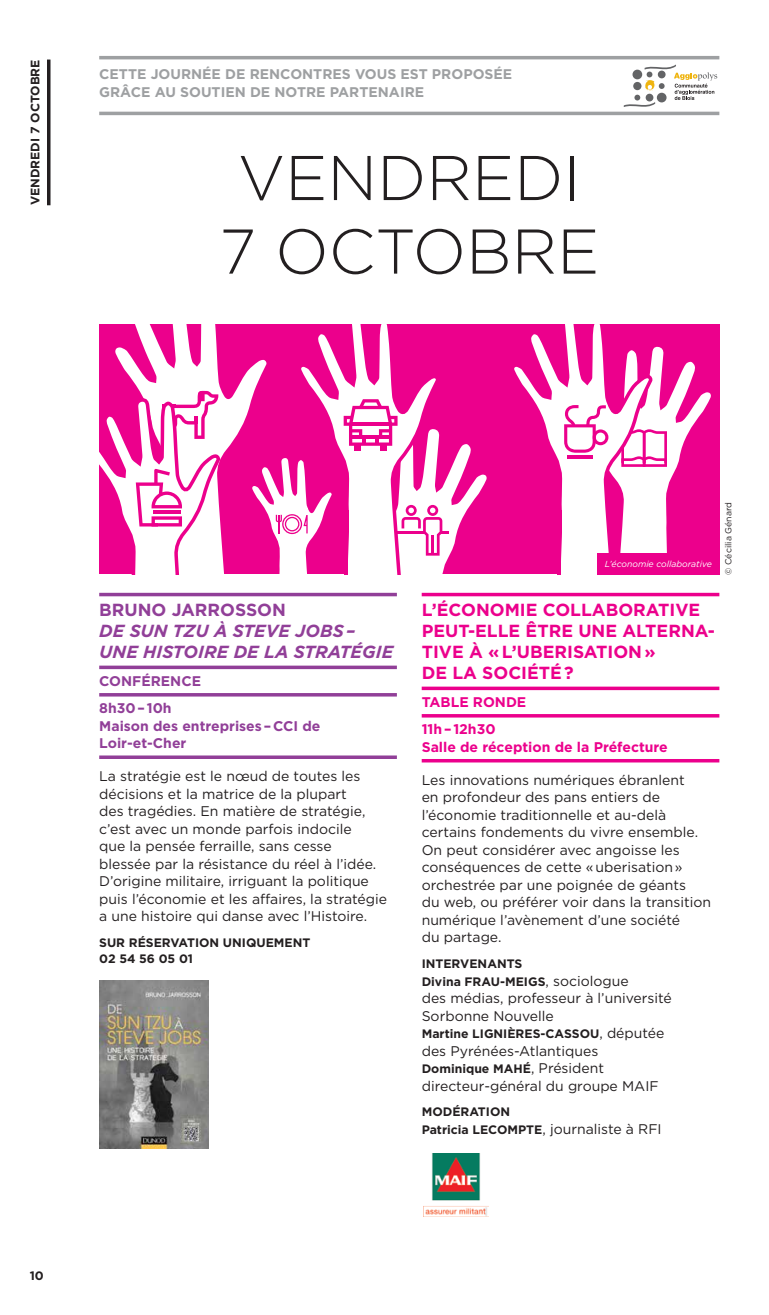
<style>
.page{position:relative;width:769px;height:1315px;background:#fff}
.page>*{position:absolute;margin:0;border:0;box-sizing:border-box;transform-origin:0 0}
.t1{font:300 63px/73.5px "Gotham";color:#231f20}
.t2{font:700 17.5px "Gotham";color:#ec008c}
.t3{font:italic 700 17.5px/21px "Gotham";color:#913f98}
.t4{font:700 17.5px "Gotham";color:#913f98}
.t5{font:14px/17.5px "Gotham";color:#231f20}
.t6{font:700 14px "Gotham";color:#9ea0a2}
.t7{font:700 14px/27.5px "Gotham";color:#913f98}
.t8{font:700 14px/27.5px "Gotham";color:#ec008c}
.t9{font:700 12.25px/17.5px "Gotham";color:#231f20}
.t10{font:italic 8.75px "Gotham";letter-spacing:-.01em;color:#fff}
.t11{font:8.75px "Gotham";color:#231f20}
.s1{font-weight:400;font-size:14px}
</style>
<div class="page">
<svg style="left:47px;top:60px;width:4px;height:145px"></svg>
<hr style="left:99px;top:56px;width:620px;height:3px;background:#9ea0a2">
<hr style="left:99px;top:112px;width:620px;height:3px;background:#9ea0a2">
<div style="left:99px;top:324px;width:620px;height:250px;background:#ec008c"></div>
<svg style="left:514px;top:324px;width:197px;height:250px"></svg>
<hr style="left:567px;top:455px;width:26px;height:3px;background:#ec008c">
<svg style="left:99px;top:324px;width:388px;height:250px"></svg>
<hr style="left:99px;top:593px;width:298px;height:3px;background:#913f98">
<svg style="left:99px;top:665px;width:298px;height:4px"></svg>
<hr style="left:99px;top:693px;width:298px;height:3px;background:#913f98">
<svg style="left:99px;top:755px;width:298px;height:4px"></svg>
<img style="left:99px;top:980px;width:109px;height:168px">
<hr style="left:422px;top:593px;width:297px;height:3px;background:#ec008c">
<svg style="left:422px;top:686px;width:297px;height:4px"></svg>
<hr style="left:422px;top:714px;width:297px;height:3px;background:#ec008c">
<hr style="left:422px;top:759px;width:297px;height:3px;background:#ec008c">
<img style="left:424px;top:1153px;width:64px;height:63px">
<div style="left:597px;top:553px;width:122px;height:22px;background:#ec008c"></div>
<svg style="left:624px;top:64px;width:93px;height:43px"></svg>
<p class="t9" style="left:26px;top:205px;width:146px;rotate:-90deg">VENDREDI 7 OCTOBRE</p>
<p class="t6" style="left:99px;top:65px;width:21px">CETTE</p>
<p class="t6" style="left:151px;top:65px;width:11px">JOURNÉE</p>
<p class="t6" style="left:225px;top:65px;width:36px">DE RENCONTRES</p>
<p class="t6" style="left:355px;top:65px;width:12px">VOUS</p>
<p class="t6" style="left:401px;top:65px;width:10px">EST</p>
<p class="t6" style="left:432px;top:65px;width:11px">PROPOSÉE</p>
<p class="t6" style="left:99px;top:83px;width:92px">GRÂCE AU SOUTIEN</p>
<p class="t6" style="left:250px;top:83px;width:36px">DE NOTRE</p>
<p class="t6" style="left:330px;top:83px;width:11px">PARTENAIRE</p>
<h1 class="t1" style="left:219px;top:139px;width:108px">VENDREDI<br>7 OCTO</h1>
<h1 class="t1" style="left:466px;top:213px;width:86px">BRE</h1>
<p class="t9" style="left:30px;top:1267px;width:16px">10</p>
<p class="t4" style="left:99px;top:598px;width:27px">BRUNO</p>
<p class="t4" style="left:172px;top:598px;width:116px">JARROSSON</p>
<p class="t3" style="left:99px;top:620px;width:296px">DE SUN TZU À STEVE JOBS –<br>UNE HISTOIRE DE LA STRATÉGIE</p>
<p class="t7" style="left:99px;top:667px;width:103px">CONFÉRENCE<br>8H30 – 10H</p>
<p class="t7" style="left:99px;top:717px;width:223px;line-height:17.5px">MAISON DES ENTREPRISES – CCI DE<br>LOIR-ET-CHER</p>
<p class="t5" style="left:99px;top:767px;width:289px">La stratégie est le nœud de toutes les décisions et la matrice de la plupart<br>des tragédies. En matière de stratégie, c’est avec un monde parfois indocile<br>que la pensée ferraille, sans cesse<br>blessée par la résistance du réel à l’idée.<br>D’origine militaire, irriguant la politique puis l’économie et les affaires, la stratégie a une histoire qui danse avec l’Histoire.</p>
<p class="t9" style="left:99px;top:934px;width:39px">SUR RÉSERVATION</p>
<p class="t9" style="left:223px;top:934px;width:10px">UNIQUEMENT</p>
<p class="t9" style="left:99px;top:949px;width:95px">02 54 56 05 01</p>
<p class="t10" style="left:605px;top:558px;width:109px">L’économie collaborative</p>
<p class="t2" style="left:422px;top:598px;width:29px">L’ÉCONOMIE</p>
<p class="t2" style="left:543px;top:598px;width:13px">COLLABORATIVE</p>
<p class="t2" style="left:422px;top:619px;width:13px">PEUT</p>
<p class="t2" style="left:468px;top:619px;width:19px">-ELLE</p>
<p class="t2" style="left:526px;top:619px;width:25px">ÊTRE</p>
<p class="t2" style="left:578px;top:619px;width:14px">UNE</p>
<p class="t2" style="left:622px;top:619px;width:14px">ALTERNA</p>
<p class="t2" style="left:708px;top:619px;width:9px">-</p>
<p class="t2" style="left:422px;top:640px;width:12px">TIVE</p>
<p class="t2" style="left:469px;top:640px;width:60px">À « L’UBERISATION</p>
<p class="t2" style="left:644px;top:640px;width:13px">»</p>
<p class="t2" style="left:422px;top:661px;width:73px">DELASOCIÉTÉ</p>
<p class="t2" style="left:564px;top:661px;width:11px">?</p>
<p class="t8" style="left:422px;top:688px;width:106px">TABLE RONDE<br>11H – 12H30</p>
<p class="t8" style="left:422px;top:733px;width:248px">SALLE DE RÉCEPTION DE LA PRÉFECTURE</p>
<p class="t5" style="left:422px;top:771px;width:291px">Les innovations numériques ébranlent<br>en profondeur des pans entiers de l’économie traditionnelle et au-delà certains fondements du vivre ensemble.<br>On peut considérer avec angoisse les conséquences de cette « uberisation » orchestrée par une poignée de géants<br>du web, ou préférer voir dans la transition numérique l’avènement d’une société<br>du partage.</p>
<p class="t9" style="left:422px;top:955px;width:209px">INTERVENANTS<br>DIVINA FRAU-MEIGS<span class="s1">, sociologue</span></p>
<p class="t5" style="left:422px;top:989px;width:252px">des médias, professeur à l’université<br>Sorbonne Nouvelle</p>
<p class="t9" style="left:422px;top:1025px;width:244px">MARTINE LIGNIÈRES-CASSOU<span class="s1">, députée</span></p>
<p class="t5" style="left:422px;top:1041px;width:178px">des Pyrénées-Atlantiques</p>
<p class="t9" style="left:422px;top:1060px;width:184px">DOMINIQUE MAHÉ<span class="s1">, Président</span></p>
<p class="t5" style="left:422px;top:1076px;width:238px">directeur-général du groupe MAIF</p>
<p class="t9" style="left:422px;top:1103px;width:241px">MODÉRATION<br>PATRICIA LECOMPTE<span class="s1">, journaliste à RFI</span></p>
<p class="t11" style="left:723px;top:575px;width:74px;rotate:-90deg">© Cécilia Génard</p>
</div>
